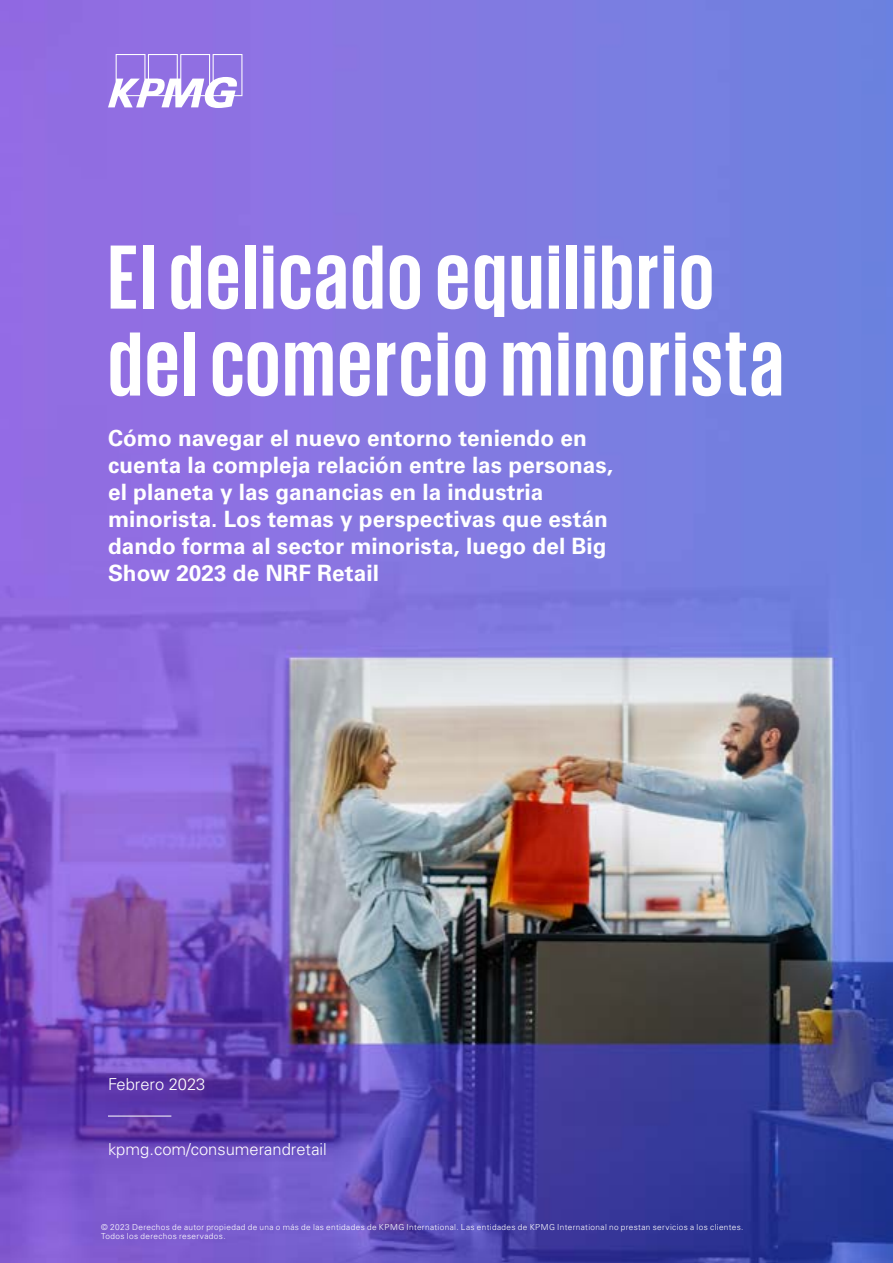
<style>
.page{position:relative;width:893px;height:1263px;background:#fff}
.page>*{position:absolute;margin:0;border:0;box-sizing:border-box;transform-origin:0 0}
.t1{font:700 93px/87px "KPMG";letter-spacing:.025em;color:#fff}
.t2{font:700 22.5px/27px "Univers LT Std";letter-spacing:.005em;color:#fff}
.t3{font:300 16.5px "Univers LT Std";color:#fff}
.t4{font:300 8.25px/9px "Univers LT Std";letter-spacing:.045em;color:#fff}
</style>
<div class="page">
<img style="left:0;top:0;width:893px;height:1263px">
<svg style="left:108px;top:54px;width:134px;height:54px"></svg>
<hr style="left:108px;top:1116px;width:63px;height:1px;background:#fff">
<h1 class="t1" style="left:108px;top:231px;width:677px">El delicado equilibrio del comercio minorista</h1>
<p class="t2" style="left:108px;top:425px;width:506px">Cómo navegar el nuevo entorno teniendo en cuenta la compleja relación entre las personas, el planeta y las ganancias en la industria minorista. Los temas y perspectivas que están dando forma al sector minorista, luego del Big Show 2023 de NRF Retail</p>
<p class="t3" style="left:108px;top:1074px;width:99px">Febrero 2023</p>
<p class="t3" style="left:108px;top:1139px;width:220px">kpmg.com/consumerandretail</p>
<p class="t4" style="left:101px;top:1222px;width:644px">© 2023 Derechos de autor propiedad de una o más de las entidades de KPMG International. Las entidades de KPMG International no prestan servicios a los clientes.<br>Todos los derechos reservados.</p>
</div>
